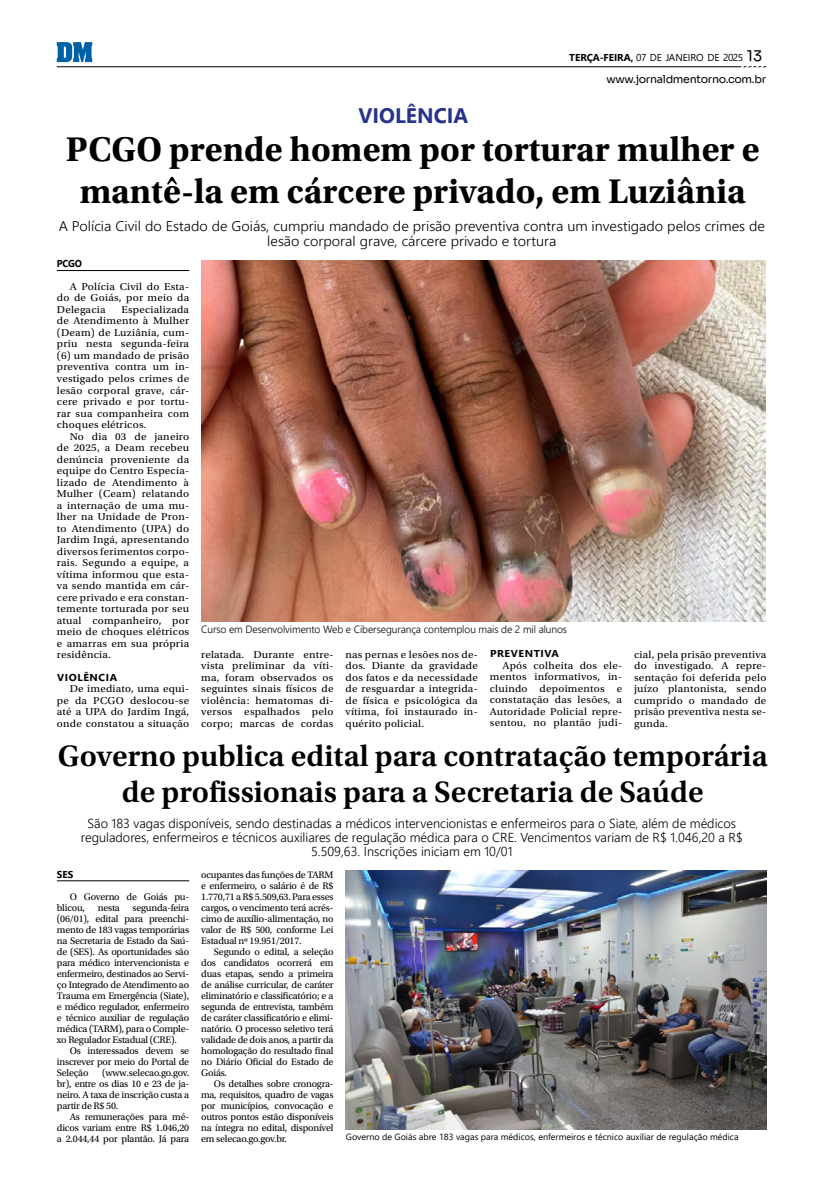
<style>
.page{position:relative;width:823px;height:1191px;background:#fff}
.page>*{position:absolute;margin:0;border:0;box-sizing:border-box;transform-origin:0 0}
.t1{font:700 36px/42px "Utopia Std";color:#000;text-align:center}
.t2{font:600 31px/36px "Utopia Std";color:#000;text-align:center}
.t3{font:700 21px "Segoe UI";color:#27348b}
.t4{font:300 14px/15px "Segoe UI";color:#000;text-align:center;scale:1.04 1}
.t5{font:300 13px/14px "Segoe UI";color:#000;text-align:center}
.t6{font:11px "Sora";letter-spacing:-.03em;color:#000}
.t7{font:10.5px/11.5px "Utopia Std";letter-spacing:.02em;color:#000;text-align:justify;scale:1.06 1}
.t8{font:300 10.5px "Segoe UI";letter-spacing:-.01em;color:#000}
.t9{font:10px/11px "Utopia Std";letter-spacing:-.02em;color:#000;text-align:justify}
.t10{font:10px "Segoe UI";letter-spacing:-.01em;color:#000}
.t11{font:700 10px "Segoe UI";letter-spacing:.055em;color:#000;scale:1.06 1}
.t12{font:700 10px "Segoe UI";letter-spacing:.055em;color:#000;scale:.95 1}
.t13{font:700 10px "Segoe UI";letter-spacing:.055em;color:#000}
.t14{font:8.9px "Segoe UI";color:#000}
.s1{font-weight:700}
.s2{font-family:"Sora";font-size:15px}
</style>
<div class="page">
<svg style="left:57px;top:42px;width:35px;height:20px"></svg>
<hr style="left:57px;top:66px;width:708px;height:1px;background:#000">
<svg style="left:736px;top:66px;width:31px;height:2px"></svg>
<hr style="left:57px;top:880px;width:132px;height:1px;background:#000">
<hr style="left:57px;top:270px;width:132px;height:1px;background:#000">
<img style="left:345px;top:870px;width:420px;height:259px">
<img style="left:201px;top:260px;width:563px;height:361px">
<p class="t10" style="left:569px;top:48px;width:194px"><span class="s1">TERÇA-FEIRA,</span> 07 DE JANEIRO DE 2025 <span class="s2">13</span></p>
<p class="t6" style="left:606px;top:70px;width:161px">www.jornaldmentorno.com.br</p>
<h3 class="t3" style="left:358px;top:96px;width:111px">VIOLÊNCIA</h3>
<h1 class="t1" style="left:66px;top:128px;width:695px">PCGO prende homem por torturar mulher e mantê-la em cárcere privado, em Luziânia</h1>
<h3 class="t4" style="left:59px;top:217px;width:680px">A Polícia Civil do Estado de Goiás, cumpriu mandado de prisão preventiva contra um investigado pelos crimes de lesão corporal grave, cárcere privado e tortura</h3>
<p class="t12" style="left:57px;top:254px;width:28px">PCGO</p>
<p class="t7" style="left:57px;top:281px;width:126px;text-indent:13px">A Polícia Civil do Esta&shy;do de Goiás, por meio da Delegacia</p>
<p class="t7" style="left:57px;top:304px;width:126px;text-indent:64px">Especializada de Atendimento à Mulher (Deam) de Luziânia, cum&shy;priu nesta segunda-feira (6) um mandado de prisão preventiva contra um in&shy;vestigado pelos crimes de lesão corporal grave, cár&shy;cere privado e por tortu&shy;rar sua companheira com choques elétricos.</p>
<p class="t7" style="left:57px;top:430px;width:126px;text-indent:13px">No dia 03 de janeiro de 2025, a Deam recebeu denúncia proveniente da equipe do Centro Especia&shy;lizado de Atendimento à Mulher (Ceam) relatando a internação de uma mu&shy;lher na Unidade de Pron&shy;to Atendimento (UPA) do Jardim Ingá, apresentando diversos ferimentos corpo&shy;rais. Segundo a equipe, a vítima informou que esta&shy;va sendo mantida em cár&shy;cere privado e era constan&shy;temente torturada por seu atual companheiro, por meio de choques elétricos e amarras em sua própria residência.</p>
<p class="t11" style="left:57px;top:667px;width:58px">VIOLÊNCIA</p>
<p class="t7" style="left:57px;top:683px;width:126px;text-indent:13px">De imediato, uma equi&shy;pe da PCGO deslocou-se até a UPA do Jardim Ingá, onde constatou a situação</p>
<p class="t8" style="left:201px;top:619px;width:367px">Curso em Desenvolvimento Web e Cibersegurança contemplou mais de 2 mil alunos</p>
<p class="t7" style="left:201px;top:648px;width:126px">relatada. Durante entre&shy;vista preliminar da víti&shy;ma, foram observados os seguintes sinais físicos de violência: hematomas di&shy;versos espalhados pelo corpo; marcas de cordas</p>
<p class="t7" style="left:345px;top:648px;width:126px">nas pernas e lesões nos de&shy;dos. Diante da gravidade dos fatos e da necessidade de resguardar a integrida&shy;de física e psicológica da vítima, foi instaurado in&shy;quérito policial.</p>
<p class="t11" style="left:489px;top:644px;width:67px">PREVENTIVA</p>
<p class="t7" style="left:489px;top:660px;width:126px;text-indent:13px">Após colheita dos ele&shy;mentos informativos, in&shy;cluindo depoimentos e constatação das lesões, a Autoridade Policial repre&shy;sentou, no plantão judi-</p>
<p class="t7" style="left:633px;top:648px;width:126px">cial, pela prisão preventiva do investigado. A repre&shy;sentação foi deferida pelo juízo plantonista, sendo cumprido o mandado de prisão preventiva nesta se&shy;gunda.</p>
<h2 class="t2" style="left:58px;top:738px;width:711px">Governo publica edital para contratação temporária de profissionais para a Secretaria de Saúde</h2>
<p class="t5" style="left:81px;top:815px;width:663px">São 183 vagas disponíveis, sendo destinadas a médicos intervencionistas e enfermeiros para o Siate, além de médicos reguladores, enfermeiros e técnicos auxiliares de regulação médica para o CRE. Vencimentos variam de R$ 1.046,20 a R$<br>5.509,63. Inscrições iniciam em 10/01</p>
<p class="t13" style="left:57px;top:864px;width:18px">SES</p>
<p class="t9" style="left:57px;top:891px;width:134px;text-indent:13px">O Governo de Goiás pu&shy;blicou,</p>
<p class="t9" style="left:57px;top:902px;width:134px;text-indent:76px">segunda-feira (06/01), edital para preenchi&shy;mento de 183 vagas temporárias na Secretaria de Estado da Saú&shy;de (SES). As oportunidades são para médico intervencionista e enfermeiro, destinados ao Servi&shy;ço Integrado de Atendimento ao Trauma em Emergência (Siate), e médico regulador, enfermeiro e técnico auxiliar de regulação médica (TARM), para o Comple&shy;xo Regulador Estadual (CRE).</p>
<p class="t9" style="left:57px;top:1045px;width:134px;text-indent:13px">Os interessados devem se inscrever por meio do Portal de Seleção</p>
<p class="t9" style="left:98px;top:902px;width:24px">nesta</p>
<p class="t9" style="left:57px;top:1067px;width:134px;text-indent:45px">(www.selecao.go.gov. br), entre os dias 10 e 23 de ja&shy;neiro. A taxa de inscrição custa a partir de R$ 50.</p>
<p class="t9" style="left:57px;top:1111px;width:134px;text-indent:13px">As remunerações para mé&shy;dicos variam entre R$ 1.046,20 a 2.044,44 por plantão. Já para</p>
<p class="t9" style="left:201px;top:869px;width:134px">ocupantes das funções de TARM e enfermeiro, o salário é de R$ 1.770,71 a R$ 5.509,63. Para esses cargos, o vencimento terá acrés&shy;cimo de auxílio-alimentação, no valor de R$ 500, conforme Lei Estadual nº 19.951/2017.</p>
<p class="t9" style="left:201px;top:946px;width:134px;text-indent:13px">Segundo o edital, a seleção dos candidatos ocorrerá em duas etapas, sendo a primeira de análise curricular, de caráter eliminatório e classificatório; e a segunda de entrevista, também de caráter classificatório e elimi&shy;natório. O processo seletivo terá validade de dois anos, a partir da homologação do resultado final no Diário Oficial do Estado de Goiás.</p>
<p class="t9" style="left:201px;top:1078px;width:134px;text-indent:13px">Os detalhes sobre cronogra&shy;ma, requisitos, quadro de vagas por municípios, convocação e outros pontos estão disponíveis na íntegra no edital, disponível em selecao.go.gov.br.</p>
<p class="t14" style="left:346px;top:1128px;width:394px">Governo de Goiás abre 183 vagas para médicos, enfermeiros e técnico auxiliar de regulação médica</p>
</div>
